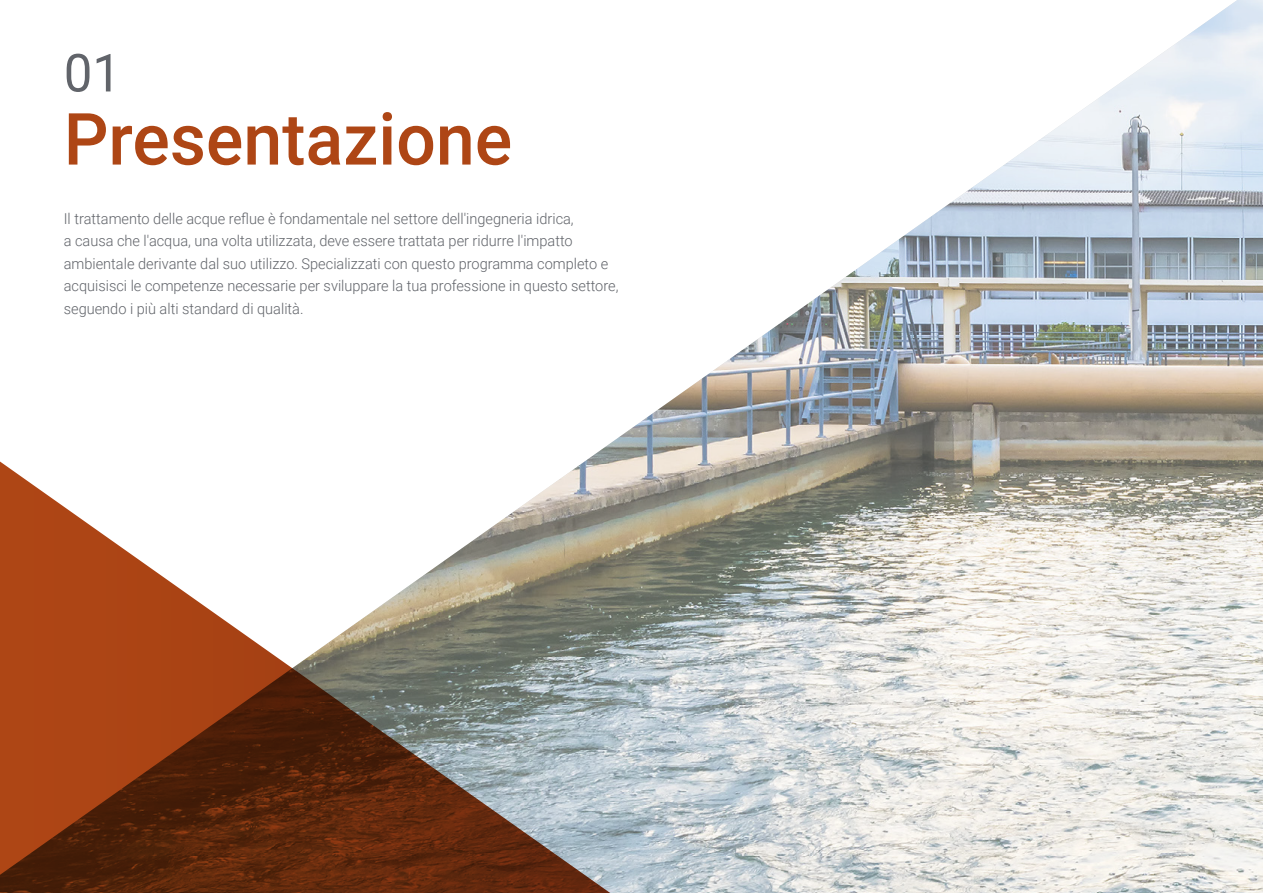
<style>
.page{position:relative;width:1263px;height:893px;background:#fff}
.page>*{position:absolute;margin:0;border:0;box-sizing:border-box;transform-origin:0 0}
.t1{font:500 72px "Roboto";color:#ae4615}
.t2{font:52.5px "Roboto";color:#61646a}
.t3{font:300 15px/22.5px "Roboto";color:#61646a}
</style>
<div class="page">
<img style="left:607px;top:0;width:656px;height:893px">
<svg style="left:0;top:446px;width:640px;height:447px"></svg>
<h2 class="t2" style="left:64px;top:36px;width:59px">01</h2>
<h1 class="t1" style="left:64px;top:89px;width:450px">Presentazione</h1>
<p class="t3" style="left:64px;top:207px;width:556px">Il trattamento delle acque reflue è fondamentale nel settore dell'ingegneria idrica,<br>a causa che l'acqua, una volta utilizzata, deve essere trattata per ridurre l'impatto ambientale derivante dal suo utilizzo. Specializzati con questo programma completo e acquisisci le competenze necessarie per sviluppare la tua professione in questo settore, seguendo i più alti standard di qualità.</p>
</div>
